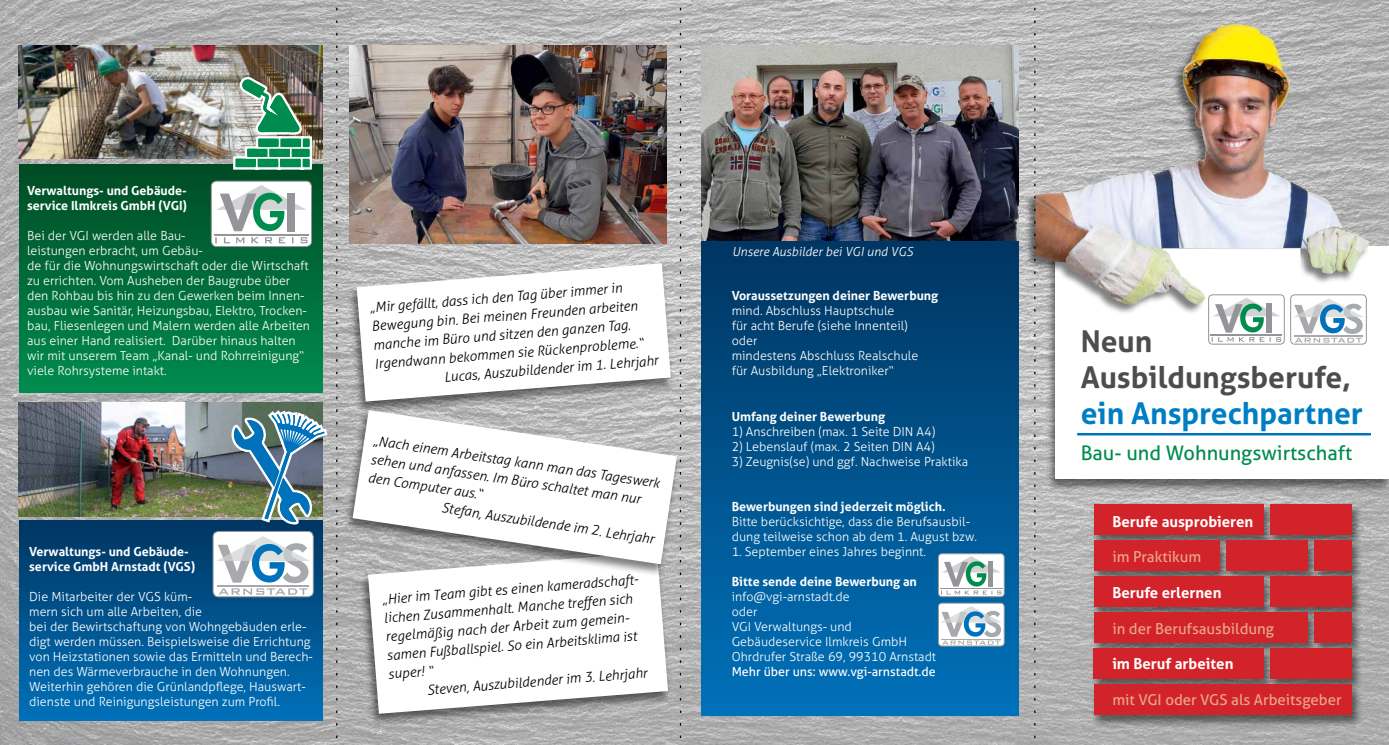
<style>
.page{position:relative;width:1389px;height:745px;background:#fff}
.page>*{position:absolute;margin:0;border:0;box-sizing:border-box;transform-origin:0 0}
.t1{font:700 30px/36px "Aller";color:#4d4d4f}
.t2{font:20px "Aller";color:#008c4f}
.t3{font:15px "Aller";color:#eaa68f}
.t4{font:700 15px "Aller";color:#fff}
.t5{font:italic 300 13.75px/18.5px "Aller";color:#000}
.Mengentext{font:300 12.5px/15px "Aller";color:#fff}
.Mengentext-2{font:700 12.5px/15px "Aller";color:#fff}
.t6{font:12.5px "Aller";color:#fff}
.t7{font:italic 300 12.5px "Aller";color:#fff}
.s1{color:#007ec3}
</style>
<div class="page">
<img style="left:0;top:0;width:1389px;height:744px">
<div style="left:1046px;top:245px;width:343px;height:247px;background:#000;opacity:.5"></div>
<div style="left:1056px;top:246px;width:333px;height:232px;background:#fff"></div>
<div style="left:19px;top:520px;width:304px;height:199px;background:linear-gradient(to bottom,#013762,#0071b9)"></div>
<div style="left:19px;top:164px;width:304px;height:228px;background:linear-gradient(to bottom,#034d27,#008b4f)"></div>
<hr style="left:214px;top:234px;width:95px;height:1px;background:#939598">
<div style="left:213px;top:530px;width:101px;height:67px;border:1px solid #939598;border-radius:5px"></div>
<img style="left:702px;top:45px;width:316px;height:197px">
<img style="left:350px;top:45px;width:316px;height:198px">
<img style="left:19px;top:45px;width:303px;height:113px">
<img style="left:19px;top:402px;width:196px;height:113px">
<img style="left:215px;top:53px;width:114px;height:541px">
<div style="left:1091px;top:502px;width:272px;height:225px;background:#000;opacity:.5"></div>
<div style="left:1094px;top:504px;width:134px;height:31px;background:#d2232a"></div>
<div style="left:1094px;top:648px;width:136px;height:30px;background:#d2232a"></div>
<div style="left:1094px;top:575px;width:124px;height:31px;background:#d2232a"></div>
<div style="left:1182px;top:504px;width:82px;height:31px;background:#d2232a"></div>
<div style="left:1182px;top:648px;width:82px;height:30px;background:#d2232a"></div>
<div style="left:1182px;top:575px;width:82px;height:31px;background:#d2232a"></div>
<div style="left:1226px;top:540px;width:82px;height:30px;background:#d2232a"></div>
<div style="left:1226px;top:611px;width:82px;height:31px;background:#d2232a"></div>
<div style="left:1138px;top:540px;width:82px;height:30px;background:#d2232a"></div>
<div style="left:1270px;top:504px;width:82px;height:31px;background:#d2232a"></div>
<div style="left:1270px;top:648px;width:82px;height:30px;background:#d2232a"></div>
<div style="left:1270px;top:575px;width:82px;height:31px;background:#d2232a"></div>
<div style="left:1314px;top:539px;width:38px;height:31px;background:#d2232a"></div>
<div style="left:1314px;top:683px;width:38px;height:31px;background:#d2232a"></div>
<div style="left:1314px;top:611px;width:38px;height:31px;background:#d2232a"></div>
<div style="left:1094px;top:539px;width:101px;height:31px;background:#d2232a"></div>
<div style="left:1094px;top:683px;width:252px;height:31px;background:#d2232a"></div>
<div style="left:1094px;top:611px;width:145px;height:31px;background:#d2232a"></div>
<div style="left:347px;top:263px;width:328px;height:152px;background:#000;opacity:.5"></div>
<svg style="left:357px;top:263px;width:314px;height:138px"></svg>
<div style="left:358px;top:551px;width:314px;height:175px;background:#000;opacity:.5"></div>
<svg style="left:368px;top:577px;width:300px;height:136px"></svg>
<div style="left:343px;top:409px;width:338px;height:168px;background:#000;opacity:.5"></div>
<svg style="left:353px;top:410px;width:324px;height:154px"></svg>
<div style="left:702px;top:242px;width:316px;height:472px;background:linear-gradient(to bottom,#003662,#0171ba)"></div>
<hr style="left:1077px;top:432px;width:294px;height:3px;background:#0072bc">
<svg style="left:1209px;top:294px;width:75px;height:50px"></svg>
<div style="left:1208px;top:294px;width:77px;height:50px;border:1px solid #939598;border-radius:4px"></div>
<svg style="left:1212px;top:315px;width:69px;height:26px"></svg>
<hr style="left:1210px;top:334px;width:72px;height:1px;background:#939598">
<div style="left:1290px;top:294px;width:77px;height:50px;border:1px solid #939598;border-radius:4px"></div>
<svg style="left:1294px;top:315px;width:69px;height:27px"></svg>
<hr style="left:1294px;top:335px;width:69px;height:1px;background:#a7a9ac">
<div style="left:938px;top:553px;width:66px;height:43px;background:#fff;border-radius:4px"></div>
<div style="left:938px;top:553px;width:67px;height:43px;border:1px solid #939598;border-radius:4px"></div>
<svg style="left:941px;top:556px;width:61px;height:38px"></svg>
<hr style="left:940px;top:588px;width:62px;height:1px;background:#939598">
<div style="left:938px;top:602px;width:66px;height:43px;background:#fff;border-radius:4px"></div>
<div style="left:938px;top:602px;width:67px;height:44px;border:1px solid #939598;border-radius:4px"></div>
<svg style="left:941px;top:606px;width:61px;height:38px"></svg>
<hr style="left:941px;top:638px;width:60px;height:1px;background:#a7a9ac">
<div style="left:1025px;top:24px;width:345px;height:291px;background:#000;opacity:.5"></div>
<img style="left:1035px;top:24px;width:334px;height:282px">
<svg style="left:1162px;top:248px;width:138px;height:16px"></svg>
<svg style="left:336px;top:0;width:1px;height:744px"></svg>
<svg style="left:680px;top:0;width:1px;height:744px"></svg>
<svg style="left:1034px;top:0;width:1px;height:744px"></svg>
<p class="Mengentext-2" style="left:27px;top:183px;width:161px">Verwaltungs- und Gebäude&shy;service Ilmkreis GmbH (VGI)</p>
<p class="Mengentext" style="left:27px;top:228px;width:285px">Bei der VGI werden alle Bau-<br>leistungen erbracht, um Gebäu-<br>de für die Wohnungswirtschaft oder die Wirtschaft zu errichten. Vom Ausheben der Baugrube über den Rohbau bis hin zu den Gewerken beim Innen&shy;ausbau wie Sanitär, Heizungsbau, Elektro, Trocken&shy;bau, Fliesenlegen und Malern werden alle Arbeiten aus einer Hand realisiert. Darüber hinaus halten wir mit unserem Team „Kanal- und Rohrreinigung“ viele Rohrsysteme intakt.</p>
<p class="Mengentext-2" style="left:29px;top:543px;width:168px">Verwaltungs- und Gebäude&shy;service GmbH Arnstadt (VGS)</p>
<p class="Mengentext" style="left:29px;top:588px;width:285px">Die Mitarbeiter der VGS küm-<br>mern sich um alle Arbeiten, die<br>bei der Bewirtschaftung von Wohngebäuden erle&shy;digt werden müssen. Beispielsweise die Errichtung von Heizstationen sowie das Ermitteln und Berech&shy;nen des Wärmeverbrauche in den Wohnungen.<br>Weiterhin gehören die Grünlandpflege, Hauswart&shy;dienste und Reinigungsleistungen zum Profil.</p>
<p class="t5" style="left:369px;top:299px;width:271px;line-height:18.9px;rotate:-5deg">„Mir gefällt, dass ich den Tag über immer in Bewegung bin. Bei meinen Freunden arbeiten manche im Büro und sitzen den ganzen Tag.<br>Irgendwann bekommen sie Rückenprobleme.“</p>
<p class="t5" style="left:443px;top:368px;width:216px;rotate:-5deg">Lucas, Auszubildender im 1. Lehrjahr</p>
<p class="t5" style="left:374px;top:432px;width:291px;rotate:8deg">„Nach einem Arbeitstag kann man das Tageswerk sehen und anfassen. Im Büro schaltet man nur den Computer aus.“</p>
<p class="t5" style="left:443px;top:498px;width:216px;rotate:8deg">Stefan, Auszubildende im 2. Lehrjahr</p>
<p class="t5" style="left:381px;top:590px;width:261px;rotate:-5deg">„Hier im Team gibt es einen kameradschaft&shy;lichen Zusammenhalt. Manche treffen sich regelmäßig nach der Arbeit zum gemein&shy;samen Fußballspiel. So ein Arbeitsklima ist super! “</p>
<p class="t5" style="left:426px;top:681px;width:222px;rotate:-5deg">Steven, Auszubildender im 3. Lehrjahr</p>
<p class="t7" style="left:732px;top:244px;width:182px">Unsere Ausbilder bei VGI und VGS</p>
<p class="Mengentext-2" style="left:732px;top:288px;width:208px">Voraussetzungen deiner Bewerbung</p>
<p class="Mengentext" style="left:732px;top:303px;width:188px">mind. Abschluss Hauptschule<br>für acht Berufe (siehe Innenteil) oder<br>mindestens Abschluss Realschule für Ausbildung „Elektroniker“</p>
<p class="Mengentext-2" style="left:732px;top:408px;width:155px">Umfang deiner Bewerbung</p>
<p class="Mengentext" style="left:732px;top:423px;width:205px">1) Anschreiben (max. 1 Seite DIN A4)</p>
<p class="Mengentext" style="left:732px;top:438px;width:204px">2) Lebenslauf (max. 2 Seiten DIN A4)</p>
<p class="Mengentext" style="left:732px;top:453px;width:238px">3) Zeugnis(se) und ggf. Nachweise Praktika</p>
<p class="Mengentext-2" style="left:732px;top:498px;width:216px">Bewerbungen sind jederzeit möglich.</p>
<p class="Mengentext" style="left:732px;top:513px;width:247px">Bitte berücksichtige, dass die Berufsausbil&shy;dung teilweise schon ab dem 1. August bzw.</p>
<p class="Mengentext" style="left:732px;top:543px;width:196px">1. September eines Jahres beginnt.</p>
<p class="Mengentext-2" style="left:732px;top:573px;width:187px">Bitte sende deine Bewerbung an</p>
<p class="Mengentext" style="left:732px;top:588px;width:119px">info@vgi-arnstadt.de</p>
<p class="Mengentext" style="left:732px;top:603px;width:177px">oder<br>VGI Verwaltungs- und<br>Gebäudeservice Ilmkreis GmbH</p>
<p class="Mengentext" style="left:732px;top:648px;width:206px">Ohrdrufer Straße 69, 99310 Arnstadt</p>
<p class="t6" style="left:732px;top:663px;width:206px">Mehr über uns: www.vgi-arnstadt.de</p>
<p class="t1" style="left:1081px;top:323px;width:73px">Neun</p>
<p class="t1" style="left:1081px;top:359px;width:284px">Ausbildungsberufe, <span class="s1">ein Ansprechpartner</span></p>
<p class="t2" style="left:1081px;top:441px;width:273px">Bau- und Wohnungswirtschaft</p>
<p class="t4" style="left:1112px;top:512px;width:142px">Berufe ausprobieren</p>
<p class="t3" style="left:1112px;top:547px;width:90px">im Praktikum</p>
<p class="t4" style="left:1112px;top:583px;width:111px">Berufe erlernen</p>
<p class="t3" style="left:1112px;top:619px;width:163px">in der Berufsausbildung</p>
<p class="t4" style="left:1112px;top:654px;width:123px">im Beruf arbeiten</p>
<p class="t3" style="left:1112px;top:690px;width:231px">mit VGI oder VGS als Arbeitsgeber</p>
</div>
